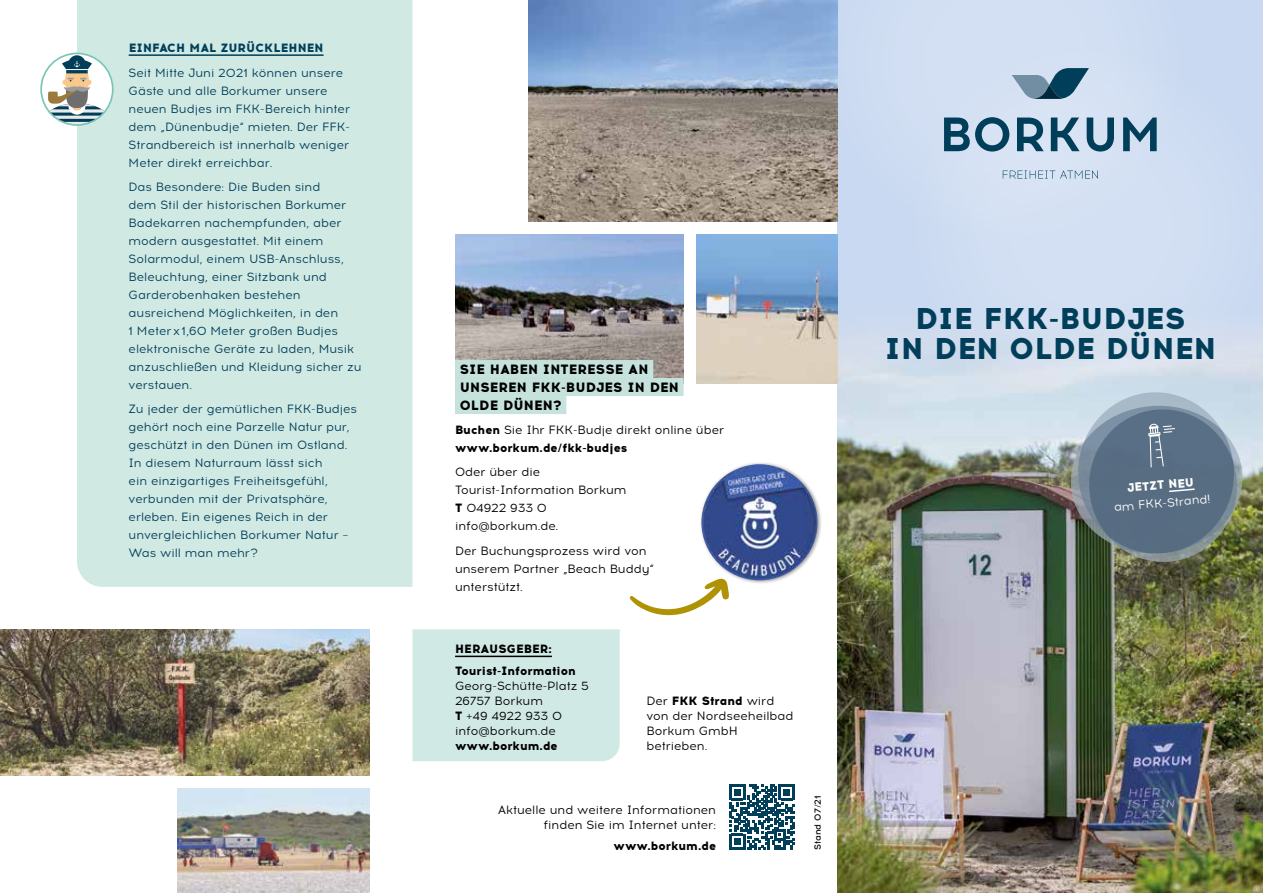
<style>
.page{position:relative;width:1263px;height:893px;background:#fff}
.page>*{position:absolute;margin:0;border:0;box-sizing:border-box;transform-origin:0 0}
.t1{font:800 30px/30px "Acrom";letter-spacing:.01em;color:#003e5a;text-align:center}
.t2{font:800 13.5px/18px "Acrom";letter-spacing:.01em;color:#000}
.t3{font:12px/18px "Acrom";color:#003e5a}
.t4{font:12px/15px "Acrom";color:#000}
.t5{font:800 12px/21.5px "Acrom";color:#000}
.t6{font:800 12px "Acrom";letter-spacing:.01em;color:#003e5a}
.t7{font:12px "Acrom";color:#fff}
.t8{font:800 12px "Acrom";color:#fff}
.t9{font:500 9px "Acrom";color:#000}
.s1{font-weight:800}
</style>
<div class="page">
<img style="left:838px;top:299px;width:425px;height:594px">
<div style="left:412px;top:629px;width:208px;height:132px;background:#d1e9e4"></div>
<img style="left:529px;top:0;width:292px;height:221px">
<img style="left:696px;top:234px;width:142px;height:149px">
<img style="left:177px;top:788px;width:193px;height:105px">
<div style="left:77px;top:0;width:335px;height:587px;background:#d1e9e3"></div>
<svg style="left:41px;top:55px;width:72px;height:70px"></svg>
<div style="left:40px;top:53px;width:74px;height:73px;border:2px solid #79c5b6;border-radius:50%"></div>
<svg style="left:821px;top:0;width:368px;height:244px;background:#c6d4e8"></svg>
<svg style="left:906px;top:43px;width:357px;height:367px;background:#d1def0"></svg>
<img style="left:455px;top:234px;width:228px;height:144px">
<hr style="left:455px;top:656px;width:97px;height:1px;background:#000">
<hr style="left:129px;top:54px;width:195px;height:2px;background:#003e5a">
<div style="left:455px;top:360px;width:198px;height:18px;background:#c5e3dc"></div>
<div style="left:455px;top:378px;width:229px;height:18px;background:#c5e3dc"></div>
<div style="left:455px;top:396px;width:111px;height:18px;background:#c5e3dc"></div>
<svg style="left:730px;top:785px;width:64px;height:64px"></svg>
<img style="left:0;top:629px;width:370px;height:146px">
<svg style="left:944px;top:117px;width:65px;height:35px;background:#678da4"></svg>
<svg style="left:1017px;top:118px;width:27px;height:33px"></svg>
<svg style="left:1051px;top:118px;width:28px;height:33px"></svg>
<svg style="left:1087px;top:118px;width:27px;height:34px"></svg>
<svg style="left:1123px;top:118px;width:34px;height:33px"></svg>
<svg style="left:1012px;top:68px;width:77px;height:31px;background:#6f90a6"></svg>
<svg style="left:1003px;top:171px;width:95px;height:8px"></svg>
<svg style="left:1067px;top:389px;width:179px;height:176px;background:#758791"></svg>
<div style="left:699px;top:462px;width:123px;height:123px;background:#000;opacity:.4"></div>
<img style="left:701px;top:464px;width:116px;height:116px;border-radius:58px">
<svg style="left:629px;top:578px;width:100px;height:38px"></svg>
<p class="t6" style="left:129px;top:39px;width:196px">EINFACH MAL ZURÜCKLEHNEN</p>
<p class="t3" style="left:129px;top:64px;width:223px">Seit Mitte Juni 2021 können unsere Gäste und alle Borkumer unsere neuen Budjes im FKK-Bereich hinter dem „Dünenbudje“ mieten. Der FFK-Strandbereich ist innerhalb weniger Meter direkt erreichbar.</p>
<p class="t3" style="left:129px;top:178px;width:234px">Das Besondere: Die Buden sind<br>dem Stil der historischen Borkumer<br>Badekarren nachempfunden, aber modern ausgestattet. Mit einem<br>Solarmodul, einem USB-Anschluss,<br>Beleuchtung, einer Sitzbank und<br>Garderobenhaken bestehen ausreichend Möglichkeiten, in den<br>1 Meterx1,60 Meter großen Budjes elektronische Geräte zu laden, Musik anzuschließen und Kleidung sicher zu verstauen.</p>
<p class="t3" style="left:129px;top:401px;width:230px">Zu jeder der gemütlichen FKK-Budjes gehört noch eine Parzelle Natur pur, geschützt in den Dünen im Ostland.<br>In diesem Naturraum lässt sich<br>ein einzigartiges Freiheitsgefühl, verbunden mit der Privatsphäre, erleben. Ein eigenes Reich in der unvergleichlichen Borkumer Natur –<br>Was will man mehr?</p>
<p class="t2" style="left:460px;top:360px;width:221px">SIE HABEN INTERESSE AN<br>UNSEREN FKK-BUDJES IN DEN<br>OLDE DÜNEN?</p>
<p class="t4" style="left:455px;top:421px;width:271px;line-height:18px"><span class="s1">Buchen</span> Sie Ihr FKK-Budje direkt online über <span class="s1">www.borkum.de/fkk-budjes</span></p>
<p class="t4" style="left:455px;top:464px;width:173px;line-height:18px">Oder über die<br>Tourist-Information Borkum<br><span class="s1">T</span> 04922 933 0 info@borkum.de.</p>
<p class="t4" style="left:455px;top:542px;width:201px;line-height:18px">Der Buchungsprozess wird von unserem Partner „Beach Buddy“ unterstützt.</p>
<p class="t5" style="left:455px;top:638px;width:122px">HERAUSGEBER:<br>Tourist-Information</p>
<p class="t4" style="left:455px;top:678px;width:135px">Georg-Schütte-Platz 5<br>26757 Borkum<br><span class="s1">T</span> +49 4922 933 0 info@borkum.de</p>
<p class="t5" style="left:455px;top:735px;width:104px">www.borkum.de</p>
<p class="t4" style="left:646px;top:693px;width:148px">Der <span class="s1">FKK Strand</span> wird von der Nordseeheilbad<br>Borkum GmbH betrieben.</p>
<p class="t4" style="left:498px;top:803px;width:220px;text-align:right">Aktuelle und weitere Informationen finden Sie im Internet unter:</p>
<p class="t5" style="left:613px;top:836px;width:104px">www.borkum.de</p>
<p class="t9" style="left:812px;top:850px;width:57px;rotate:-90deg">Stand 07/21</p>
<h1 class="t1" style="left:884px;top:304px;width:333px">DIE FKK-BUDJES<br>IN DEN OLDE DÜNEN</h1>
<p class="t8" style="left:1126px;top:479px;width:69px;rotate:-5deg">JETZT NEU</p>
<p class="t7" style="left:1113px;top:499px;width:98px;rotate:-5deg">am FKK-Strand!</p>
</div>
